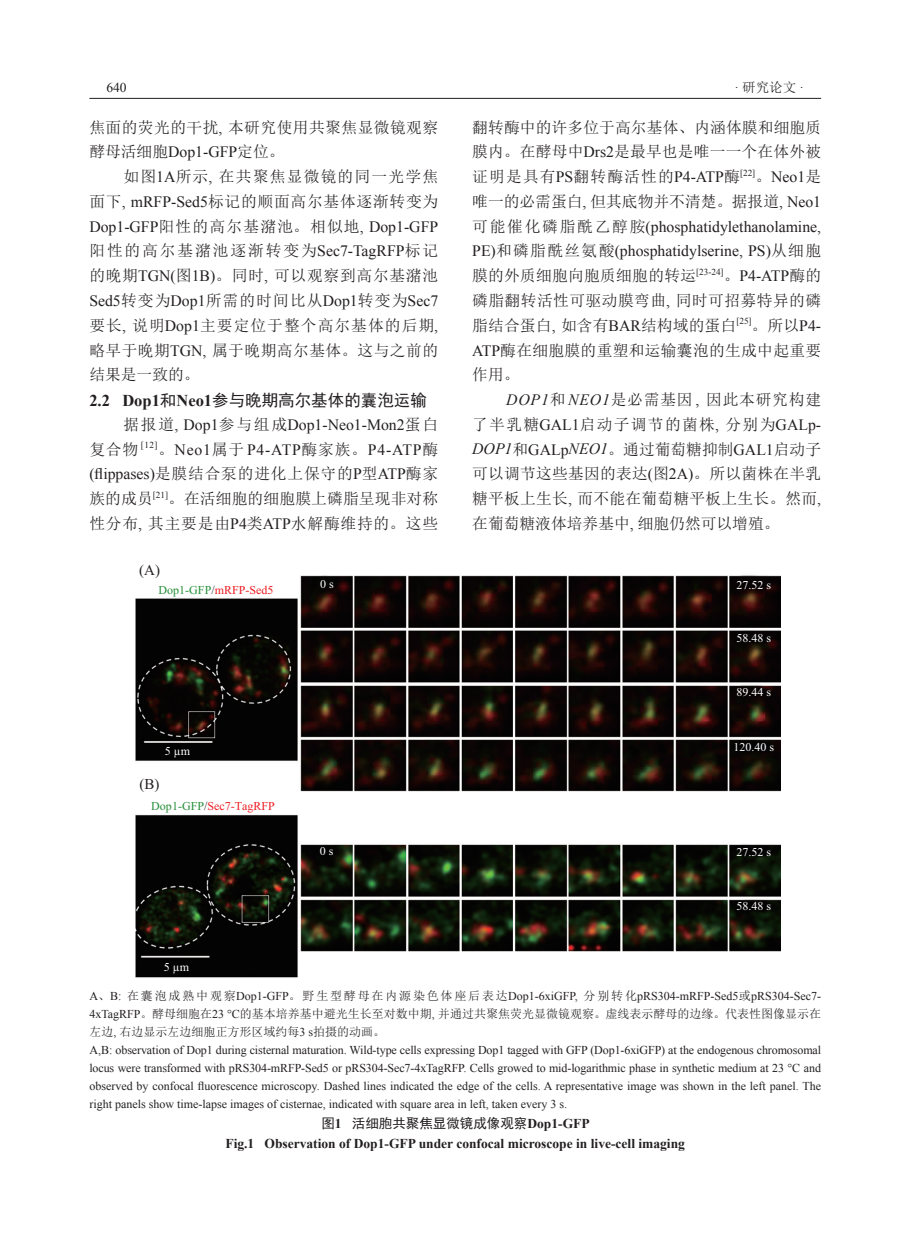
<style>
.page{position:relative;width:919px;height:1238px;background:#fff}
.page>*{position:absolute;margin:0;border:0;box-sizing:border-box;transform-origin:0 0}
.标题2{font:16.5px "Sim Hei";color:#231f20}
.正文{font:15.75px/24.8px "Sim Sun";letter-spacing:.02em;color:#231f20;text-align:justify}
.t1{font:15px "Times New Roman";color:#231f20}
.表头_图题{font:700 13.5px "Times New Roman";color:#231f20}
.表头_图题-2{font:13.5px "Sim Hei";color:#231f20}
.t2{font:13.5px "Sim Sun";color:#231f20}
.t3{font:13.5px "Times New Roman";color:#231f20}
.表格_图注{font:12px/18px "Times New Roman";color:#231f20;text-align:justify}
.表格_图注-2{font:12px/18px "Sim Sun";color:#231f20;text-align:justify}
.t4{font:12px "Times New Roman";color:#fff}
.t5{font:12px "Times New Roman";color:#ee1d23}
.s1{font-family:"Times New Roman"}
.s2{font-family:"Times New Roman";font-weight:700}
.s3{font-family:"Times New Roman";font-style:italic}
.s4{color:#269039}
.s5{color:#231f20}
</style>
<div class="page">
<hr style="left:89px;top:98px;width:732px;height:1px;background:#231f20">
<img style="left:135px;top:575px;width:645px;height:403px">
<p class="t3" style="left:106px;top:79px;width:22px">640</p>
<p class="t2" style="left:734px;top:81px;width:71px"><span class="s1">·</span> 研究论文 <span class="s1">·</span></p>
<p class="正文" style="left:89px;top:115px;width:350px">焦面的荧光的干扰<span class="s1">,</span> 本研究使用共聚焦显微镜观察酵母活细胞<span class="s1">Dop1-GFP</span>定位。</p>
<p class="正文" style="left:89px;top:164px;width:350px;text-indent:34px">如图<span class="s1">1A</span>所示<span class="s1">,</span> 在共聚焦显微镜的同一光学焦面下<span class="s1">, mRFP-Sed5</span>标记的顺面高尔基体逐渐转变为<span class="s1">Dop1-GFP</span>阳性的高尔基潴池。相似地<span class="s1">, Dop1-GFP</span>阳性的高尔基潴池逐渐转变为<span class="s1">Sec7-TagRFP</span>标记的晚期<span class="s1">TGN(</span>图<span class="s1">1B)</span>。同时<span class="s1">,</span> 可以观察到高尔基潴池<span class="s1">Sed5</span>转变为<span class="s1">Dop1</span>所需的时间比从<span class="s1">Dop1</span>转变为<span class="s1">Sec7</span>要长<span class="s1">,</span> 说明<span class="s1">Dop1</span>主要定位于整个高尔基体的后期<span class="s1">,</span>略早于晚期<span class="s1">TGN,</span> 属于晚期高尔基体。这与之前的结果是一致的。</p>
<p class="标题2" style="left:89px;top:391px;width:339px"><span class="s2">2.2 Dop1</span>和<span class="s2">Neo1</span>参与晚期高尔基体的囊泡运输</p>
<p class="正文" style="left:89px;top:412px;width:350px;text-indent:34px">据报道<span class="s1">, Dop1</span>参与组成<span class="s1">Dop1-Neo1-Mon2</span>蛋白复合物 <sup>[12]</sup>。<span class="s1">Neo1</span>属于 <span class="s1">P4-ATP</span>酶家族。<span class="s1">P4-ATP</span>酶<span class="s1">(flippases)</span>是膜结合泵的进化上保守的<span class="s1">P</span>型<span class="s1">ATP</span>酶家族的成员<sup>[21]</sup>。在活细胞的细胞膜上磷脂呈现非对称性分布<span class="s1">,</span> 其主要是由<span class="s1">P4</span>类<span class="s1">ATP</span>水解酶维持的。这些</p>
<p class="正文" style="left:472px;top:115px;width:350px">翻转酶中的许多位于高尔基体、内涵体膜和细胞质膜内。在酵母中<span class="s1">Drs2</span>是最早也是唯一一个在体外被证明是具有<span class="s1">PS</span>翻转酶活性的<span class="s1">P4-ATP</span>酶<sup>[22]</sup>。<span class="s1">Neo1</span>是唯一的必需蛋白<span class="s1">,</span> 但其底物并不清楚。据报道<span class="s1">, Neo1</span>可能催化磷脂酰乙醇胺<span class="s1">(phosphatidylethanolamine, PE)</span>和磷脂酰丝氨酸<span class="s1">(phosphatidylserine, PS)</span>从细胞膜的外质细胞向胞质细胞的转运<sup>[23-24]</sup>。<span class="s1">P4-ATP</span>酶的磷脂翻转活性可驱动膜弯曲<span class="s1">,</span> 同时可招募特异的磷脂结合蛋白<span class="s1">,</span> 如含有<span class="s1">BAR</span>结构域的蛋白<sup>[25]</sup>。所以<span class="s1">P4- ATP</span>酶在细胞膜的重塑和运输囊泡的生成中起重要作用。</p>
<p class="正文" style="left:472px;top:387px;width:350px;text-indent:34px"><span class="s3">DOP1</span>和 <span class="s3">NEO1</span>是必需基因 <span class="s1">,</span> 因此本研究构建了半乳糖<span class="s1">GAL1</span>启动子调节的菌株<span class="s1">,</span> 分别为<span class="s1">GALp-</span><span class="s3">DOP1</span>和<span class="s1">GALp</span><span class="s3">NEO1</span>。通过葡萄糖抑制<span class="s1">GAL1</span>启动子可以调节这些基因的表达<span class="s1">(</span>图<span class="s1">2A)</span>。所以菌株在半乳糖平板上生长<span class="s1">,</span> 而不能在葡萄糖平板上生长。然而<span class="s1">,</span>在葡萄糖液体培养基中<span class="s1">,</span> 细胞仍然可以增殖。</p>
<p class="t1" style="left:139px;top:559px;width:22px">(A)</p>
<p class="t5" style="left:159px;top:581px;width:116px"><span class="s4">Dop1-GFP</span><span class="s5">/</span>mRFP-Sed5</p>
<p class="t4" style="left:320px;top:575px;width:15px">0 s</p>
<p class="t4" style="left:165px;top:742px;width:27px">5 µm</p>
<p class="t1" style="left:140px;top:773px;width:21px">(B)</p>
<p class="t5" style="left:151px;top:797px;width:125px"><span class="s4">Dop1-GFP</span><span class="s5">/</span>Sec7-TagRFP</p>
<p class="t4" style="left:164px;top:958px;width:27px">5 µm</p>
<p class="t4" style="left:319px;top:842px;width:15px">0 s</p>
<p class="t4" style="left:736px;top:576px;width:36px">27.52 s</p>
<p class="t4" style="left:736px;top:629px;width:36px">58.48 s</p>
<p class="t4" style="left:736px;top:684px;width:36px">89.44 s</p>
<p class="t4" style="left:733px;top:738px;width:42px">120.40 s</p>
<p class="t4" style="left:736px;top:843px;width:36px">27.52 s</p>
<p class="t4" style="left:736px;top:897px;width:36px">58.48 s</p>
<p class="表格_图注-2" style="left:89px;top:987px;width:733px"><span class="s1">A</span>、<span class="s1">B:</span> 在囊泡成熟中观察<span class="s1">Dop1-GFP</span>。野生型酵母在内源染色体座后表达<span class="s1">Dop1-6xiGFP,</span> 分别转化<span class="s1">pRS304-mRFP-Sed5</span>或<span class="s1">pRS304-Sec7- 4xTagRFP</span>。酵母细胞在<span class="s1">23 °C</span>的基本培养基中避光生长至对数中期<span class="s1">,</span> 并通过共聚焦荧光显微镜观察。虚线表示酵母的边缘。代表性图像显示在左边<span class="s1">,</span> 右边显示左边细胞正方形区域约每<span class="s1">3 s</span>拍摄的动画。</p>
<p class="表格_图注" style="left:89px;top:1041px;width:733px">A,B: observation of Dop1 during cisternal maturation. Wild-type cells expressing Dop1 tagged with GFP (Dop1-6xiGFP) at the endogenous chromosomal locus were transformed with pRS304-mRFP-Sed5 or pRS304-Sec7-4xTagRFP. Cells growed to mid-logarithmic phase in synthetic medium at 23 °C and observed by confocal fluorescence microscopy. Dashed lines indicated the edge of the cells. A representative image was shown in the left panel. The right panels show time-lapse images of cisternae, indicated with square area in left, taken every 3 s.</p>
<p class="表头_图题-2" style="left:321px;top:1116px;width:270px">图<span class="s2">1</span> 活细胞共聚焦显微镜成像观察<span class="s2">Dop1-GFP</span></p>
<p class="表头_图题" style="left:225px;top:1134px;width:461px">Fig.1 Observation of Dop1-GFP under confocal microscope in live-cell imaging</p>
</div>
